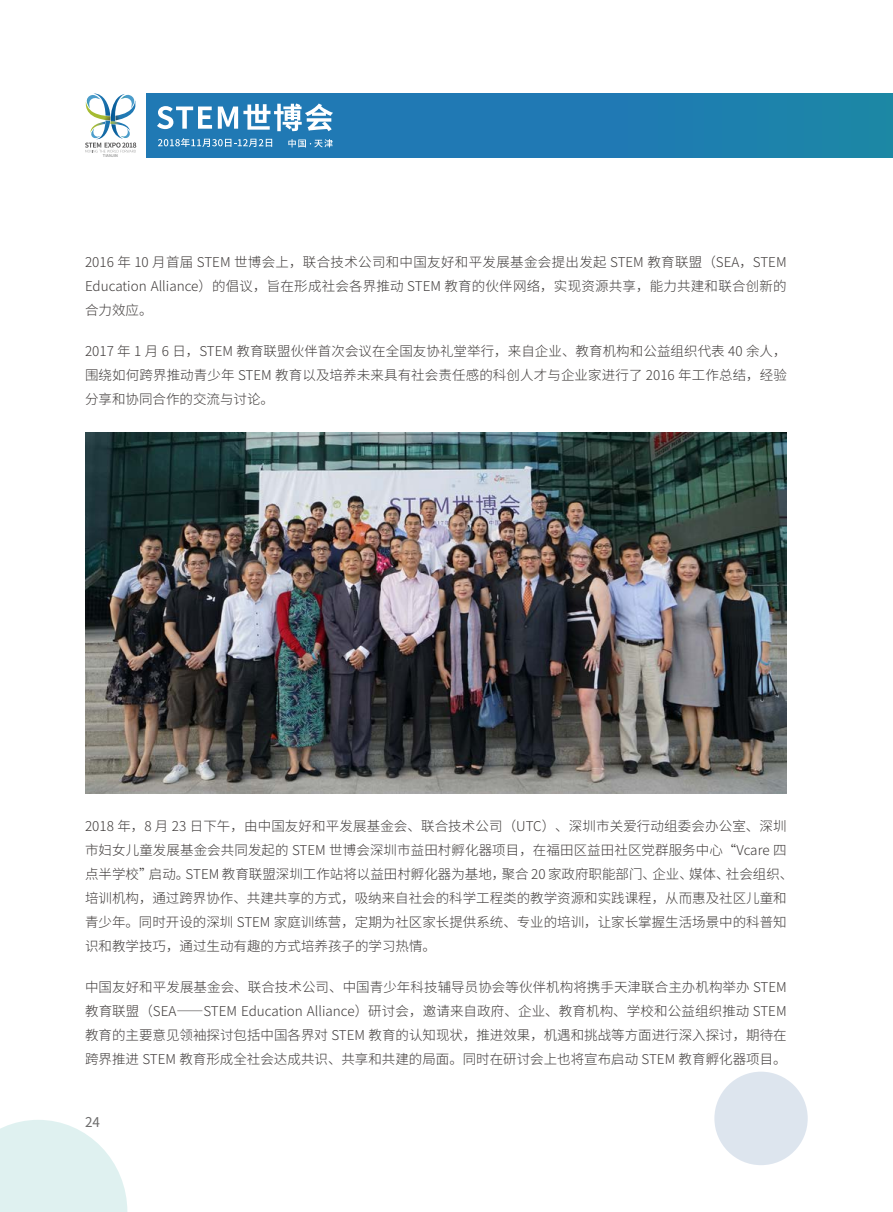
<style>
.page{position:relative;width:893px;height:1212px;background:#fff}
.page>*{position:absolute;margin:0;border:0;box-sizing:border-box;transform-origin:0 0}
.t1{font:300 13.5px/24px "Source Han Sans CN";color:#3e3a39;text-align:justify}
.t2{font:13.5px "Source Han Sans CN";color:#6d6c6c}
.t3{font:500 3.9px "Source Han Sans CN";color:#898989}
</style>
<div class="page">
<div style="left:146px;top:94px;width:747px;height:63px;background:linear-gradient(to right,#2175b8,#1d82ab)"></div>
<svg style="left:157px;top:106px;width:55px;height:23px"></svg>
<svg style="left:218px;top:103px;width:115px;height:28px"></svg>
<svg style="left:288px;top:139px;width:45px;height:8px"></svg>
<svg style="left:158px;top:138px;width:114px;height:9px"></svg>
<svg style="left:85px;top:94px;width:52px;height:59px"></svg>
<div style="left:714px;top:1071px;width:94px;height:94px;background:#dde5ee;border-radius:50%"></div>
<svg style="left:0;top:1120px;width:127px;height:92px"></svg>
<img style="left:85px;top:432px;width:702px;height:361px">
<p class="t3" style="left:103px;top:153px;width:17px">TIANJIN</p>
<p class="t1" style="left:85px;top:250px;width:703px">2016 年 10 月首届 STEM 世博会上，联合技术公司和中国友好和平发展基金会提出发起 STEM 教育联盟（SEA，STEM Education Alliance）的倡议，旨在形成社会各界推动 STEM 教育的伙伴网络，实现资源共享，能力共建和联合创新的合力效应。</p>
<p class="t1" style="left:85px;top:339px;width:703px">2017 年 1 月 6 日，STEM 教育联盟伙伴首次会议在全国友协礼堂举行，来自企业、教育机构和公益组织代表 40 余人，围绕如何跨界推动青少年 STEM 教育以及培养未来具有社会责任感的科创人才与企业家进行了 2016 年工作总结，经验分享和协同合作的交流与讨论。</p>
<p class="t1" style="left:85px;top:814px;width:710px;text-align:left">2018 年，8 月 23 日下午，由中国友好和平发展基金会、联合技术公司（UTC）、深圳市关爱行动组委会办公室、深圳市妇女儿童发展基金会共同发起的 STEM 世博会深圳市益田村孵化器项目，在福田区益田社区党群服务中心“Vcare 四点半学校”启动。STEM 教育联盟深圳工作站将以益田村孵化器为基地，聚合 20 家政府职能部门、企业、媒体、社会组织、培训机构，通过跨界协作、共建共享的方式，吸纳来自社会的科学工程类的教学资源和实践课程，从而惠及社区儿童和青少年。同时开设的深圳 STEM 家庭训练营，定期为社区家长提供系统、专业的培训，让家长掌握生活场景中的科普知识和教学技巧，通过生动有趣的方式培养孩子的学习热情。</p>
<p class="t1" style="left:85px;top:975px;width:703px">中国友好和平发展基金会、联合技术公司、中国青少年科技辅导员协会等伙伴机构将携手天津联合主办机构举办 STEM教育联盟（SEA——STEM Education Alliance）研讨会，邀请来自政府、企业、教育机构、学校和公益组织推动 STEM教育的主要意见领袖探讨包括中国各界对 STEM 教育的认知现状，推进效果，机遇和挑战等方面进行深入探讨，期待在跨界推进 STEM 教育形成全社会达成共识、共享和共建的局面。同时在研讨会上也将宣布启动 STEM 教育孵化器项目。</p>
<p class="t2" style="left:85px;top:1114px;width:16px">24</p>
</div>
